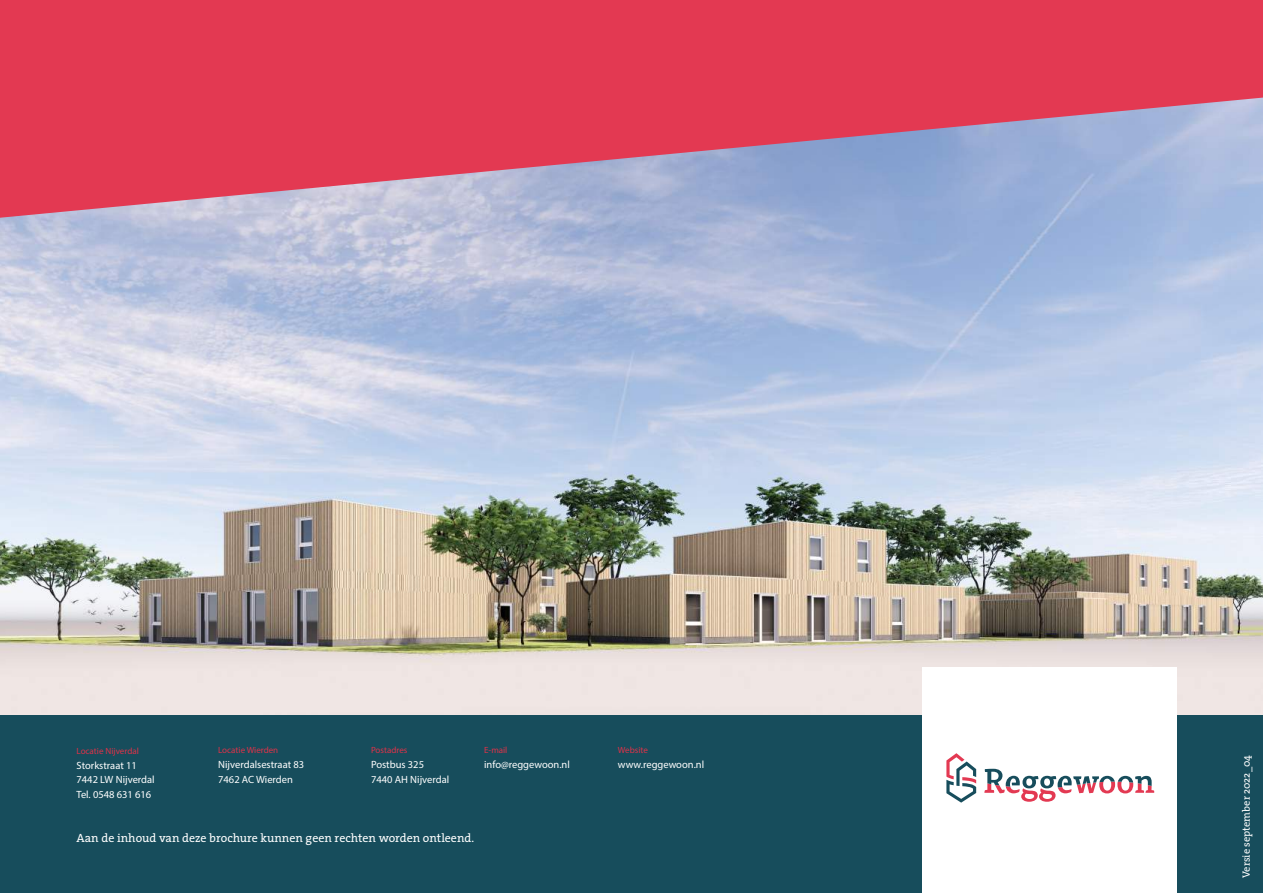
<style>
.page{position:relative;width:1263px;height:893px;background:#fff}
.page>*{position:absolute;margin:0;border:0;box-sizing:border-box;transform-origin:0 0}
.t1{font:12px "The Serif";color:#fff}
.t2{font:10.5px/14.9px "Myriad Pro";color:#fff}
.t3{font:10.5px "The Serif";color:#fff}
.t4{font:9px "Myriad Pro";color:#de3249}
</style>
<div class="page">
<img style="left:0;top:218px;width:1263px;height:497px">
<div style="left:0;top:715px;width:1263px;height:178px;background:#174d5c"></div>
<div style="left:922px;top:668px;width:254px;height:225px;background:#fff"></div>
<svg style="left:984px;top:769px;width:170px;height:33px"></svg>
<svg style="left:946px;top:753px;width:30px;height:50px"></svg>
<svg style="left:0;top:0;width:1263px;height:218px;background:#d15a76"></svg>
<p class="t4" style="left:77px;top:745px;width:64px">Locatie Nijverdal</p>
<p class="t2" style="left:77px;top:757px;width:80px">Storkstraat 11<br>7442 LW Nijverdal<br>Tel. 0548 631 616</p>
<p class="t4" style="left:218px;top:745px;width:62px">Locatie Wierden</p>
<p class="t2" style="left:218px;top:757px;width:88px">Nijverdalsestraat 83<br>7462 AC Wierden</p>
<p class="t4" style="left:371px;top:745px;width:38px">Postadres</p>
<p class="t2" style="left:371px;top:757px;width:80px">Postbus 325<br>7440 AH Nijverdal</p>
<p class="t4" style="left:484px;top:744px;width:25px">E-mail</p>
<p class="t2" style="left:484px;top:757px;width:87px">info@reggewoon.nl</p>
<p class="t1" style="left:77px;top:828px;width:399px">Aan de inhoud van deze brochure kunnen geen rechten worden ontleend.</p>
<p class="t4" style="left:618px;top:745px;width:32px">Website</p>
<p class="t2" style="left:618px;top:757px;width:88px">www.reggewoon.nl</p>
<p class="t3" style="left:1237px;top:878px;width:125px;rotate:-90deg">Versie september 2022_04</p>
</div>
